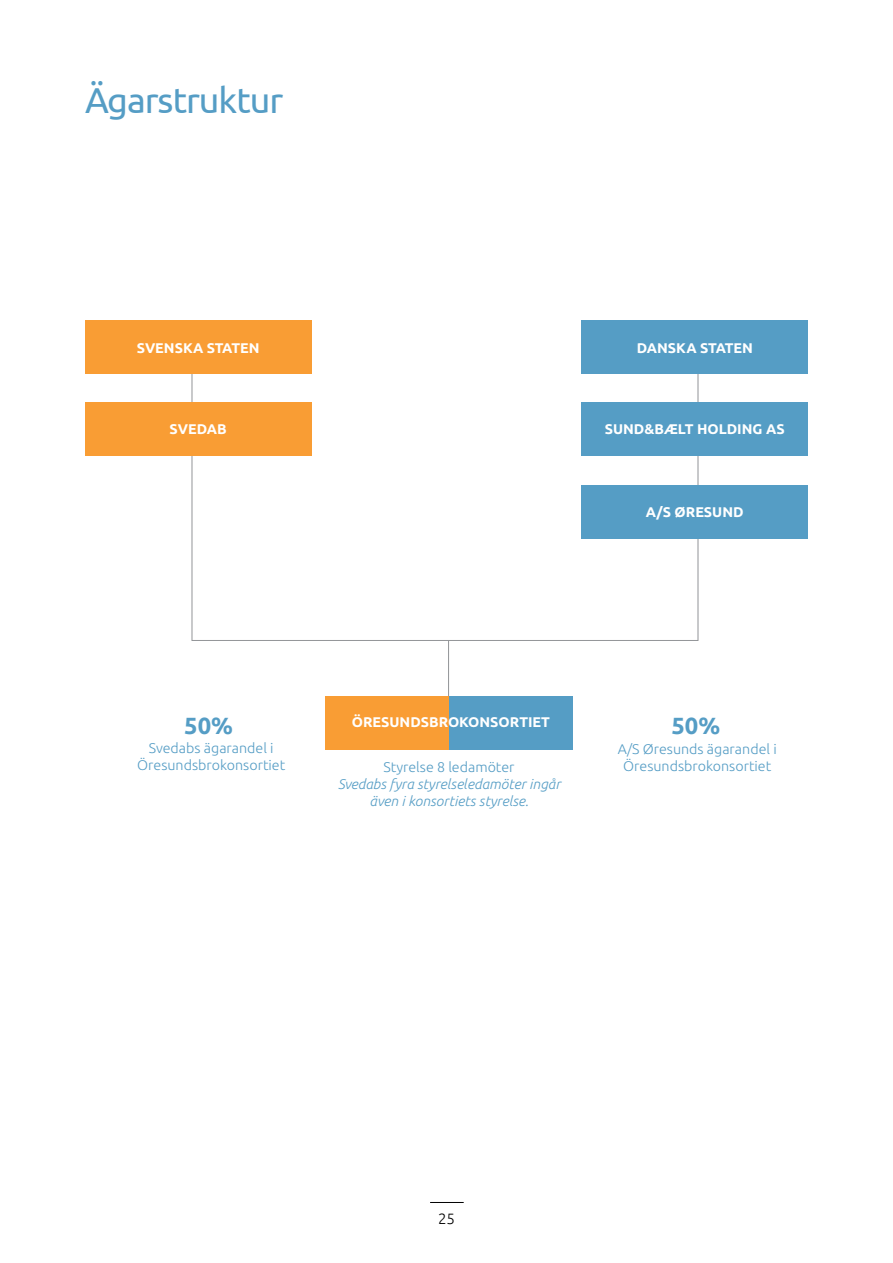
<style>
.page{position:relative;width:893px;height:1263px;background:#fff}
.page>*{position:absolute;margin:0;border:0;box-sizing:border-box;transform-origin:0 0}
.t1{font:36px "Ubuntu";letter-spacing:-.03em;color:#559dc5}
.t2{font:700 23.4px "Ubuntu";color:#559dc5}
.t3{font:300 15px "Ubuntu";color:#000}
.t4{font:300 13.95px/16.8px "Ubuntu";color:#559dc5;text-align:center}
.t5{font:700 13.95px "Ubuntu";color:#fff}
.t6{font:italic 300 13.95px/16.8px "Ubuntu";color:#559dc5;text-align:center}
</style>
<div class="page">
<hr style="left:430px;top:1202px;width:34px;height:1px;background:#000">
<svg style="left:191px;top:346px;width:508px;height:295px"></svg>
<div style="left:85px;top:320px;width:226px;height:54px;background:#f99d34"></div>
<div style="left:85px;top:403px;width:226px;height:53px;background:#f99d34"></div>
<div style="left:582px;top:403px;width:226px;height:53px;background:#559dc5"></div>
<div style="left:582px;top:320px;width:226px;height:54px;background:#559dc5"></div>
<div style="left:582px;top:486px;width:226px;height:53px;background:#559dc5"></div>
<hr style="left:448px;top:640px;width:1px;height:77px;background:#939598">
<div style="left:326px;top:696px;width:123px;height:53px;background:#f99d34"></div>
<div style="left:449px;top:696px;width:123px;height:53px;background:#559dc5"></div>
<h1 class="t1" style="left:85px;top:78px;width:200px">Ägarstruktur</h1>
<p class="t5" style="left:137px;top:340px;width:124px">SVENSKA STATEN</p>
<p class="t5" style="left:637px;top:340px;width:118px">DANSKA STATEN</p>
<p class="t5" style="left:170px;top:421px;width:59px">SVEDAB</p>
<p class="t5" style="left:605px;top:421px;width:182px">SUND&amp;BÆLT HOLDING AS</p>
<p class="t5" style="left:646px;top:504px;width:99px">A/S ØRESUND</p>
<h2 class="t2" style="left:184px;top:713px;width:50px">50%</h2>
<p class="t4" style="left:137px;top:740px;width:150px">Svedabs ägarandel i<br>Öresundsbrokonsortiet</p>
<p class="t5" style="left:352px;top:714px;width:200px">ÖRESUNDSBROKONSORTIET</p>
<h2 class="t2" style="left:671px;top:713px;width:50px">50%</h2>
<p class="t4" style="left:618px;top:741px;width:161px">A/S Øresunds ägarandel i</p>
<p class="t4" style="left:383px;top:759px;width:133px">Styrelse 8 ledamöter</p>
<p class="t4" style="left:623px;top:758px;width:150px">Öresundsbrokonsortiet</p>
<p class="t6" style="left:338px;top:777px;width:224px">Svedabs fyra styrelseledamöter ingår även i konsortiets styrelse.</p>
<p class="t3" style="left:438px;top:1209px;width:18px">25</p>
</div>
